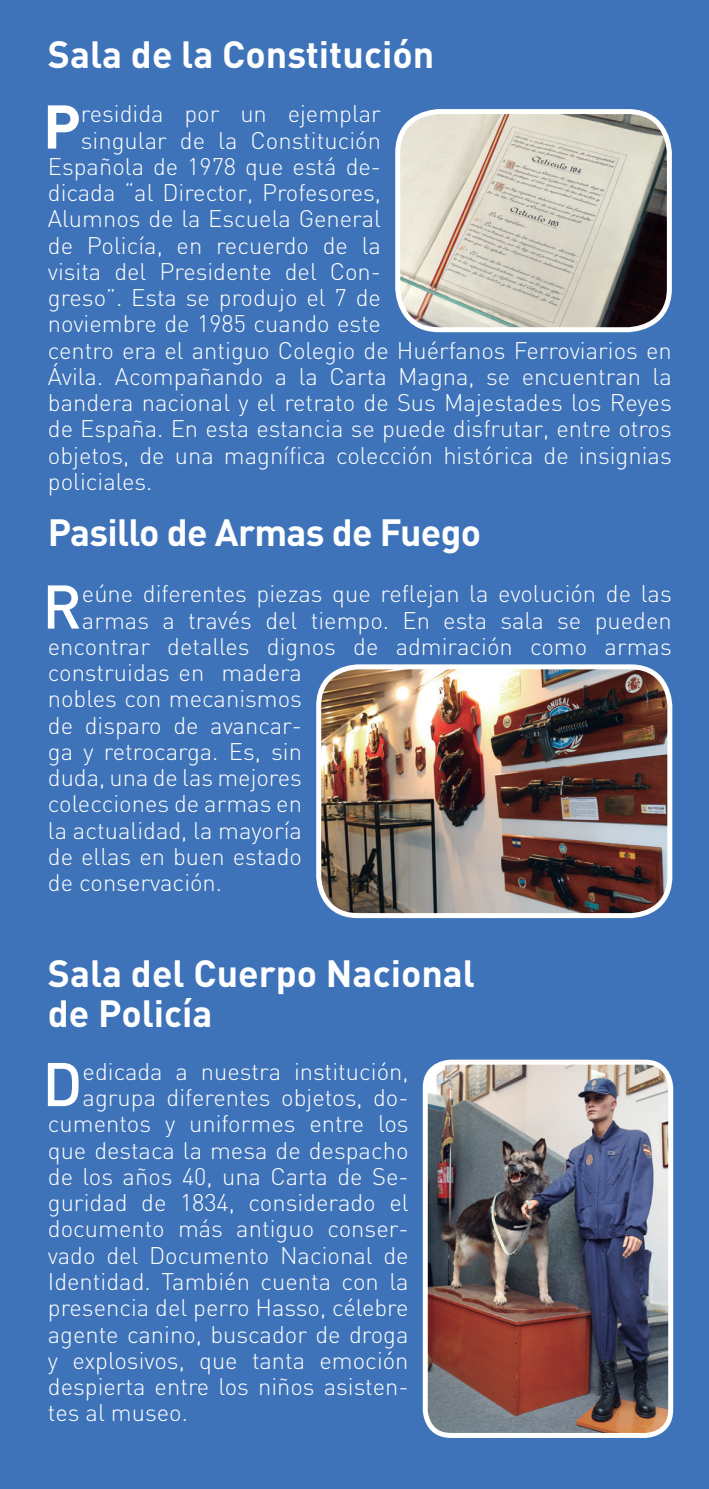
<style>
.page{position:relative;width:709px;height:1489px;background:#fff}
.page>*{position:absolute;margin:0;border:0;box-sizing:border-box;transform-origin:0 0}
.t1{font:500 60.5px "DIN";color:#fff}
.t2{font:700 60.5px "DIN";color:#fff}
.t3{font:700 37.5px/40px "DIN";color:#fff}
.t4{font:700 37.5px "DIN";letter-spacing:-.02em;color:#fff}
.t5{font:300 23.75px "DIN";color:#fff}
</style>
<div class="page">
<div style="left:0;top:0;width:709px;height:1488px;background:#3e73b9"></div>
<img style="left:399px;top:112px;width:270px;height:218px">
<div style="left:395px;top:109px;width:277px;height:223px;border:5px solid #fff;border-radius:41px"></div>
<img style="left:322px;top:670px;width:348px;height:245px">
<div style="left:316px;top:664px;width:356px;height:254px;border:5px solid #fff;border-radius:39px"></div>
<img style="left:425px;top:1065px;width:245px;height:370px">
<div style="left:423px;top:1059px;width:250px;height:378px;border:5px solid #fff;border-radius:26px"></div>
<p class="t3" style="left:48px;top:33px;width:388px">Sala de la Constitución</p>
<p class="t2" style="left:43px;top:87px;width:40px">P</p>
<p class="t5" style="left:81px;top:99px;width:301px">residida por un ejemplar</p>
<p class="t5" style="left:81px;top:125px;width:301px">singular de la Constitución</p>
<p class="t5" style="left:48px;top:152px;width:335px">Española de 1978 que está de-</p>
<p class="t5" style="left:48px;top:178px;width:335px">dicada “al Director, Profesores,</p>
<p class="t5" style="left:48px;top:204px;width:335px">Alumnos de la Escuela General</p>
<p class="t5" style="left:48px;top:230px;width:335px">de Policía, en recuerdo de la</p>
<p class="t5" style="left:48px;top:257px;width:335px">visita del Presidente del Con-</p>
<p class="t5" style="left:48px;top:283px;width:335px">greso”. Esta se produjo el 7 de</p>
<p class="t5" style="left:48px;top:309px;width:335px">noviembre de 1985 cuando este</p>
<p class="t5" style="left:48px;top:335px;width:625px">centro era el antiguo Colegio de Huérfanos Ferroviarios en</p>
<p class="t5" style="left:48px;top:362px;width:625px">Ávila. Acompañando a la Carta Magna, se encuentran la</p>
<p class="t5" style="left:48px;top:388px;width:625px">bandera nacional y el retrato de Sus Majestades los Reyes</p>
<p class="t5" style="left:48px;top:414px;width:625px">de España. En esta estancia se puede disfrutar, entre otros</p>
<p class="t5" style="left:48px;top:440px;width:625px">objetos, de una magnífica colección histórica de insignias</p>
<p class="t5" style="left:48px;top:467px;width:106px">policiales.</p>
<p class="t4" style="left:48px;top:508px;width:435px">Pasillo de Armas de Fuego</p>
<p class="t1" style="left:42px;top:568px;width:41px">R</p>
<p class="t5" style="left:82px;top:579px;width:591px">eúne diferentes piezas que reflejan la evolución de las</p>
<p class="t5" style="left:82px;top:605px;width:591px">armas a través del tiempo. En esta sala se pueden</p>
<p class="t5" style="left:48px;top:631px;width:625px">encontrar detalles dignos de admiración como armas</p>
<p class="t5" style="left:48px;top:658px;width:256px">construidas en madera</p>
<p class="t5" style="left:48px;top:684px;width:256px">nobles con mecanismos</p>
<p class="t5" style="left:48px;top:710px;width:256px">de disparo de avancar-</p>
<p class="t5" style="left:48px;top:736px;width:256px">ga y retrocarga. Es, sin</p>
<p class="t5" style="left:48px;top:763px;width:256px">duda, una de las mejores</p>
<p class="t5" style="left:48px;top:789px;width:256px">colecciones de armas en</p>
<p class="t5" style="left:48px;top:815px;width:256px">la actualidad, la mayoría</p>
<p class="t5" style="left:48px;top:841px;width:256px">de ellas en buen estado</p>
<p class="t5" style="left:48px;top:868px;width:176px">de conservación.</p>
<p class="t3" style="left:48px;top:951px;width:429px">Sala del Cuerpo Nacional de Policía</p>
<p class="t1" style="left:42px;top:1045px;width:42px">D</p>
<p class="t5" style="left:83px;top:1056px;width:327px">edicada a nuestra institución,</p>
<p class="t5" style="left:83px;top:1082px;width:327px">agrupa diferentes objetos, do-</p>
<p class="t5" style="left:48px;top:1109px;width:362px">cumentos y uniformes entre los</p>
<p class="t5" style="left:48px;top:1135px;width:362px">que destaca la mesa de despacho</p>
<p class="t5" style="left:48px;top:1161px;width:362px">de los años 40, una Carta de Se-</p>
<p class="t5" style="left:48px;top:1187px;width:362px">guridad de 1834, considerado el</p>
<p class="t5" style="left:48px;top:1214px;width:362px">documento más antiguo conser-</p>
<p class="t5" style="left:48px;top:1240px;width:362px">vado del Documento Nacional de</p>
<p class="t5" style="left:48px;top:1266px;width:362px">Identidad. También cuenta con la</p>
<p class="t5" style="left:48px;top:1292px;width:362px">presencia del perro Hasso, célebre</p>
<p class="t5" style="left:48px;top:1319px;width:362px">agente canino, buscador de droga</p>
<p class="t5" style="left:48px;top:1345px;width:362px">y explosivos, que tanta emoción</p>
<p class="t5" style="left:48px;top:1371px;width:362px">despierta entre los niños asisten-</p>
<p class="t5" style="left:48px;top:1397px;width:142px">tes al museo.</p>
</div>
